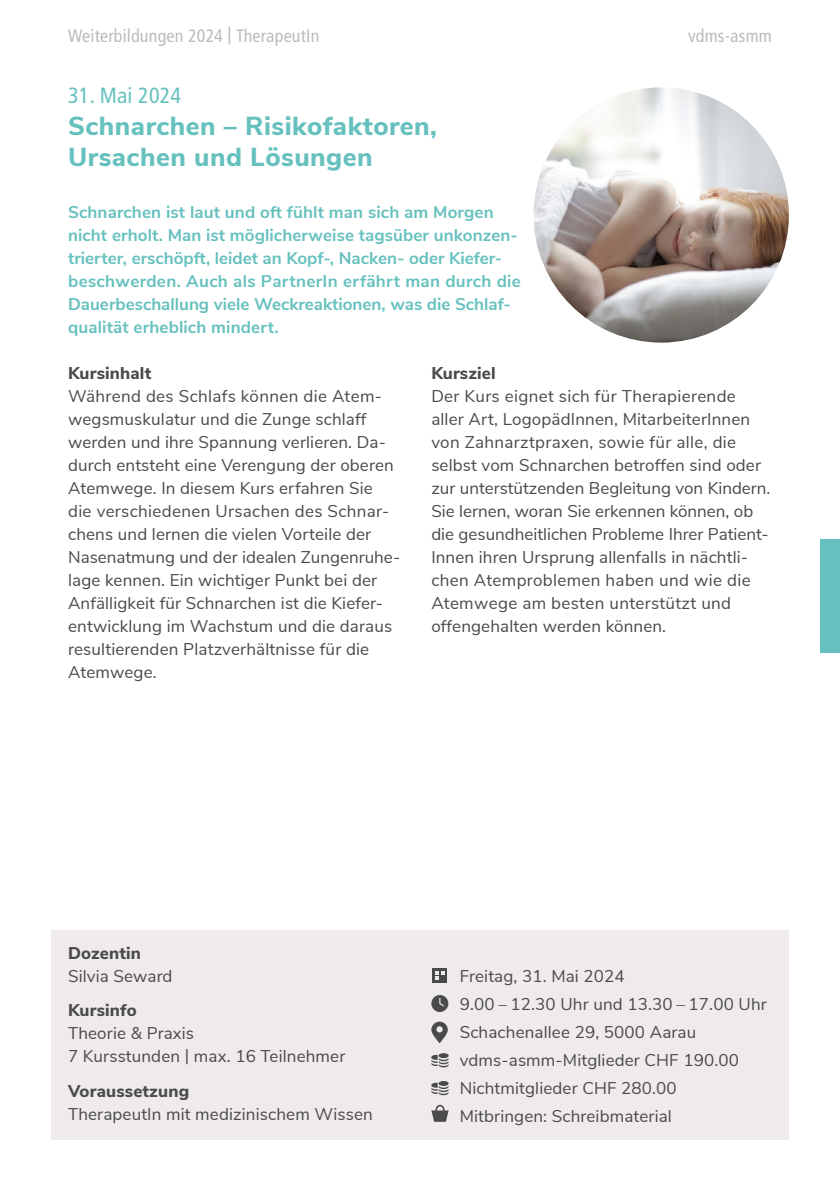
<style>
.page{position:relative;width:840px;height:1191px;background:#fff}
.page>*{position:absolute;margin:0;border:0;box-sizing:border-box;transform-origin:0 0}
.t1{font:800 26px/31px "Nunito Sans";letter-spacing:.02em;color:#66c1be}
.t2{font:condensed 22px "Frutiger LT Std";letter-spacing:.01em;color:#66c1be}
.t3{font:condensed 18px "Frutiger LT Std";letter-spacing:.01em;color:#bcbcbc}
.t4{font:17px/23px "Nunito Sans";letter-spacing:.01em;color:#4a4a49}
.t5{font:700 17px/23px "Nunito Sans";letter-spacing:.005em;color:#66c1be}
.t6{font:800 17px "Nunito Sans";letter-spacing:.01em;color:#4a4a49}
</style>
<div class="page">
<div style="left:819px;top:539px;width:20px;height:113px;background:#66c1be"></div>
<div style="left:51px;top:930px;width:737px;height:210px;background:#eeebea"></div>
<div style="left:431px;top:995px;width:17px;height:17px;background:#4a4a49;border-radius:50%"></div>
<svg style="left:439px;top:996px;width:6px;height:11px"></svg>
<div style="left:432px;top:968px;width:14px;height:14px;background:#4a4a49"></div>
<svg style="left:435px;top:971px;width:9px;height:8px"></svg>
<svg style="left:431px;top:1053px;width:17px;height:14px"></svg>
<svg style="left:431px;top:1081px;width:17px;height:14px"></svg>
<svg style="left:431px;top:1021px;width:16px;height:22px"></svg>
<svg style="left:436px;top:1026px;width:6px;height:6px"></svg>
<svg style="left:431px;top:1110px;width:17px;height:11px"></svg>
<div style="left:435px;top:1104px;width:9px;height:12px;border:2px solid #4a4a49;border-radius:50%"></div>
<img style="left:533px;top:87px;width:255px;height:255px;border-radius:127px">
<p class="t3" style="left:68px;top:25px;width:253px">Weiterbildungen 2024 | TherapeutIn</p>
<p class="t3" style="left:687px;top:25px;width:85px">vdms-asmm</p>
<p class="t2" style="left:68px;top:82px;width:114px">31. Mai 2024</p>
<h1 class="t1" style="left:68px;top:109px;width:370px">Schnarchen – Risikofaktoren,<br>Ursachen und Lösungen</h1>
<p class="t5" style="left:68px;top:199px;width:454px">Schnarchen ist laut und oft fühlt man sich am Morgen nicht erholt. Man ist möglicherweise tagsüber unkonzen&shy;trierter, erschöpft, leidet an Kopf-, Nacken- oder Kiefer&shy;beschwerden. Auch als PartnerIn erfährt man durch die Dauerbeschallung viele Weckreaktionen, was die Schlaf&shy;qualität erheblich mindert.</p>
<p class="t6" style="left:68px;top:360px;width:85px">Kursinhalt</p>
<p class="t4" style="left:68px;top:383px;width:333px">Während des Schlafs können die Atem&shy;wegsmuskulatur und die Zunge schlaff werden und ihre Spannung verlieren. Da&shy;durch entsteht eine Verengung der oberen Atemwege. In diesem Kurs erfahren Sie die verschiedenen Ursachen des Schnar&shy;chens und lernen die vielen Vorteile der Nasenatmung und der idealen Zungenruhe&shy;lage kennen. Ein wichtiger Punkt bei der Anfälligkeit für Schnarchen ist die Kiefer&shy;entwicklung im Wachstum und die daraus resultierenden Platzverhältnisse für die Atemwege.</p>
<p class="t6" style="left:431px;top:360px;width:66px">Kursziel</p>
<p class="t4" style="left:431px;top:383px;width:340px">Der Kurs eignet sich für Therapierende aller Art, LogopädInnen, MitarbeiterInnen von Zahnarztpraxen, sowie für alle, die selbst vom Schnarchen betroffen sind oder zur unterstützenden Begleitung von Kindern.<br>Sie lernen, woran Sie erkennen können, ob die gesundheitlichen Probleme Ihrer Patient-Innen ihren Ursprung allenfalls in nächtli&shy;chen Atemproblemen haben und wie die Atemwege am besten unterstützt und offengehalten werden können.</p>
<p class="t6" style="left:68px;top:940px;width:74px">Dozentin</p>
<p class="t4" style="left:68px;top:963px;width:106px">Silvia Seward</p>
<p class="t6" style="left:68px;top:997px;width:70px">Kursinfo</p>
<p class="t4" style="left:68px;top:1020px;width:278px">Theorie &amp; Praxis<br>7 Kursstunden | max. 16 Teilnehmer</p>
<p class="t6" style="left:68px;top:1078px;width:122px">Voraussetzung</p>
<p class="t4" style="left:68px;top:1101px;width:306px">TherapeutIn mit medizinischem Wissen</p>
<p class="t4" style="left:459px;top:961px;width:308px;line-height:28px">Freitag, 31. Mai 2024<br>9.00 – 12.30 Uhr und 13.30 – 17.00 Uhr<br>Schachenallee 29, 5000 Aarau vdms-asmm-Mitglieder CHF 190.00<br>Nichtmitglieder CHF 280.00<br>Mitbringen: Schreibmaterial</p>
</div>
